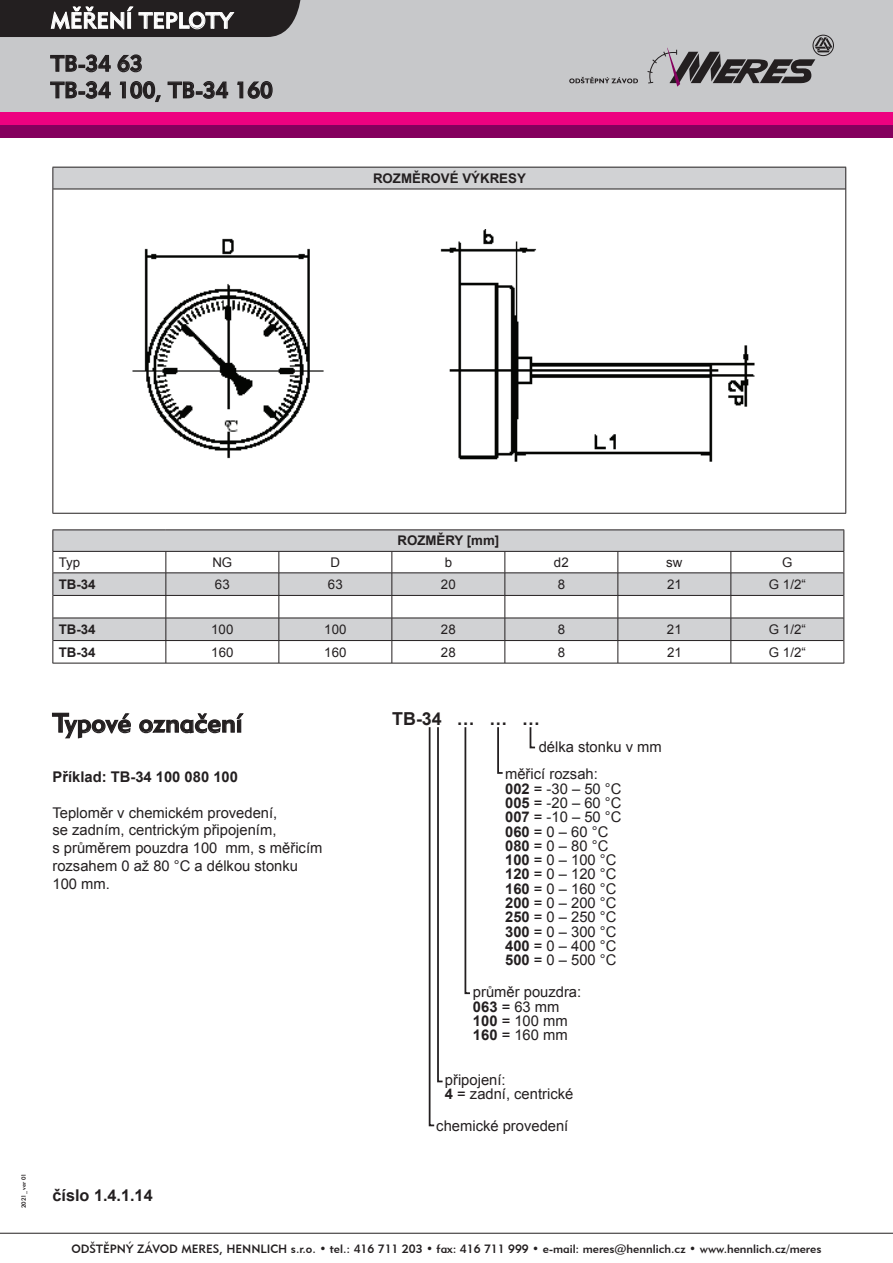
<style>
.page{position:relative;width:893px;height:1263px;background:#fff}
.page>*{position:absolute;margin:0;border:0;box-sizing:border-box;transform-origin:0 0}
.t1{font:26.55px "Geometric 415 CE Medium A";color:#231f20}
.t2{font:22.2px/26.5px "Geometric 415 CE Medium A";color:#231f20}
.t3{font:22.2px "Geometric 415 CE Medium A";color:#fff}
.t4{font:700 17.85px "Arial";color:#231f20}
.t5{font:700 16.2px "Arial";color:#231f20}
.t6{font:14.7px/14.2px "Arial";color:#231f20}
.t7{font:700 14.7px "Arial";color:#231f20}
.t8{font:13.35px "Arial";color:#231f20}
.t9{font:700 13.35px "Arial";color:#231f20}
.t10{font:12px "Geometric 415 CE Medium A";color:#231f20}
.t11{font:6px "Geometric 415 CE Medium A";color:#231f20}
.s1{font-weight:700}
</style>
<div class="page">
<hr style="left:0;top:1233px;width:893px;height:1px;background:#231f20">
<div style="left:0;top:0;width:893px;height:112px;background:#c7c8ca"></div>
<svg style="left:569px;top:77px;width:69px;height:6px"></svg>
<svg style="left:647px;top:37px;width:185px;height:50px"></svg>
<div style="left:813px;top:35px;width:21px;height:21px;border:1px solid #231f20;border-radius:50%"></div>
<div style="left:0;top:112px;width:893px;height:13px;background:#ed0280"></div>
<div style="left:0;top:125px;width:893px;height:12px;background:#85015e"></div>
<div style="left:53px;top:167px;width:793px;height:22px;background:#d1d2d4"></div>
<hr style="left:53px;top:189px;width:792px;height:1px;background:#231f20">
<hr style="left:52px;top:189px;width:1px;height:324px;background:#231f20">
<hr style="left:845px;top:189px;width:1px;height:324px;background:#231f20">
<hr style="left:52px;top:513px;width:794px;height:1px;background:#231f20">
<hr style="left:52px;top:167px;width:794px;height:1px;background:#231f20">
<svg style="left:52px;top:167px;width:1px;height:22px"></svg>
<svg style="left:845px;top:167px;width:1px;height:22px"></svg>
<svg style="left:50px;top:54px;width:61px;height:19px"></svg>
<svg style="left:117px;top:54px;width:25px;height:19px"></svg>
<svg style="left:50px;top:81px;width:61px;height:18px"></svg>
<svg style="left:119px;top:81px;width:110px;height:21px"></svg>
<svg style="left:237px;top:81px;width:36px;height:18px"></svg>
<img style="left:132px;top:230px;width:623px;height:232px">
<svg style="left:53px;top:530px;width:790px;height:110px;fill:#d1d2d4"></svg>
<hr style="left:52px;top:529px;width:114px;height:1px;background:#231f20">
<svg style="left:52px;top:530px;width:1px;height:133px"></svg>
<hr style="left:166px;top:529px;width:678px;height:1px;background:#231f20">
<svg style="left:843px;top:530px;width:1px;height:133px"></svg>
<hr style="left:52px;top:551px;width:792px;height:1px;background:#231f20">
<hr style="left:53px;top:573px;width:226px;height:1px;background:#231f20">
<hr style="left:279px;top:573px;width:113px;height:1px;background:#231f20">
<hr style="left:392px;top:573px;width:113px;height:1px;background:#231f20">
<hr style="left:505px;top:573px;width:113px;height:1px;background:#231f20">
<hr style="left:618px;top:573px;width:113px;height:1px;background:#231f20">
<hr style="left:731px;top:573px;width:112px;height:1px;background:#231f20">
<hr style="left:53px;top:595px;width:226px;height:1px;background:#231f20">
<hr style="left:279px;top:595px;width:113px;height:1px;background:#231f20">
<hr style="left:392px;top:595px;width:113px;height:1px;background:#231f20">
<hr style="left:505px;top:595px;width:113px;height:1px;background:#231f20">
<hr style="left:618px;top:595px;width:113px;height:1px;background:#231f20">
<hr style="left:731px;top:595px;width:112px;height:1px;background:#231f20">
<hr style="left:53px;top:618px;width:226px;height:1px;background:#231f20">
<hr style="left:279px;top:618px;width:113px;height:1px;background:#231f20">
<hr style="left:392px;top:618px;width:113px;height:1px;background:#231f20">
<hr style="left:505px;top:618px;width:113px;height:1px;background:#231f20">
<hr style="left:618px;top:618px;width:113px;height:1px;background:#231f20">
<hr style="left:731px;top:618px;width:112px;height:1px;background:#231f20">
<hr style="left:53px;top:640px;width:226px;height:1px;background:#231f20">
<svg style="left:166px;top:552px;width:1px;height:111px"></svg>
<hr style="left:279px;top:640px;width:113px;height:1px;background:#231f20">
<svg style="left:279px;top:552px;width:1px;height:111px"></svg>
<hr style="left:392px;top:640px;width:113px;height:1px;background:#231f20">
<svg style="left:392px;top:552px;width:1px;height:111px"></svg>
<hr style="left:505px;top:640px;width:113px;height:1px;background:#231f20">
<svg style="left:505px;top:552px;width:1px;height:111px"></svg>
<hr style="left:618px;top:640px;width:113px;height:1px;background:#231f20">
<svg style="left:618px;top:552px;width:1px;height:111px"></svg>
<hr style="left:731px;top:640px;width:112px;height:1px;background:#231f20">
<svg style="left:731px;top:552px;width:1px;height:111px"></svg>
<hr style="left:52px;top:663px;width:792px;height:1px;background:#231f20">
<svg style="left:0;top:0;width:301px;height:37px;background:#3a3738"></svg>
<svg style="left:497px;top:727px;width:6px;height:47px"></svg>
<svg style="left:529px;top:727px;width:7px;height:22px"></svg>
<svg style="left:464px;top:727px;width:6px;height:268px"></svg>
<svg style="left:428px;top:727px;width:15px;height:400px"></svg>
<svg style="left:52px;top:712px;width:79px;height:27px"></svg>
<svg style="left:139px;top:713px;width:105px;height:21px"></svg>
<h2 class="t3" style="left:51px;top:7px;width:183px">MÌØENÍ TEPLOTY</h2>
<h2 class="t3" style="left:153px;top:7px;width:60px">LAKU</h2>
<h2 class="t2" style="left:51px;top:50px;width:224px">TB-34 63<br>TB-34 100, TB-34 160</h2>
<p class="t9" style="left:373px;top:169px;width:154px">ROZMĚROVÉ VÝKRESY</p>
<p class="t11" style="left:20px;top:1208px;width:36px;rotate:-90deg">2021_ ver 01</p>
<p class="t9" style="left:397px;top:532px;width:103px">ROZMĚRY [mm]</p>
<p class="t8" style="left:59px;top:553px;width:23px">Typ</p>
<p class="t8" style="left:212px;top:553px;width:21px">NG</p>
<p class="t8" style="left:331px;top:553px;width:11px">D</p>
<p class="t8" style="left:445px;top:553px;width:9px">b</p>
<p class="t8" style="left:554px;top:553px;width:16px">d2</p>
<p class="t8" style="left:666px;top:553px;width:18px">sw</p>
<p class="t8" style="left:782px;top:553px;width:12px">G</p>
<p class="t9" style="left:59px;top:575px;width:38px">TB-34</p>
<p class="t8" style="left:215px;top:575px;width:16px">63</p>
<p class="t8" style="left:328px;top:575px;width:16px">63</p>
<p class="t8" style="left:441px;top:575px;width:16px">20</p>
<p class="t8" style="left:558px;top:575px;width:9px">8</p>
<p class="t8" style="left:667px;top:575px;width:16px">21</p>
<p class="t8" style="left:769px;top:575px;width:38px">G 1/2“</p>
<p class="t9" style="left:59px;top:621px;width:38px">TB-34</p>
<p class="t8" style="left:211px;top:621px;width:24px">100</p>
<p class="t8" style="left:324px;top:621px;width:24px">100</p>
<p class="t8" style="left:441px;top:621px;width:16px">28</p>
<p class="t8" style="left:558px;top:621px;width:9px">8</p>
<p class="t8" style="left:667px;top:621px;width:16px">21</p>
<p class="t8" style="left:769px;top:621px;width:38px">G 1/2“</p>
<p class="t9" style="left:59px;top:643px;width:38px">TB-34</p>
<p class="t8" style="left:211px;top:643px;width:24px">160</p>
<p class="t8" style="left:324px;top:643px;width:24px">160</p>
<p class="t8" style="left:441px;top:643px;width:16px">28</p>
<p class="t8" style="left:558px;top:643px;width:9px">8</p>
<p class="t8" style="left:667px;top:643px;width:16px">21</p>
<p class="t8" style="left:769px;top:643px;width:38px">G 1/2“</p>
<h1 class="t1" style="left:52px;top:706px;width:191px">Typové oznaèení</h1>
<p class="t7" style="left:52px;top:767px;width:187px">Příklad: TB-34 100 080 100</p>
<p class="t6" style="left:52px;top:804px;width:271px;line-height:17.7px">Teploměr v chemickém provedení,<br>se zadním, centrickým připojením,<br>s průměrem pouzdra 100 mm, s měřicím rozsahem 0 až 80 °C a délkou stonku<br>100 mm.</p>
<p class="t5" style="left:52px;top:1185px;width:102px">číslo 1.4.1.14</p>
<p class="t4" style="left:392px;top:707px;width:149px">TB-34 … … …</p>
<p class="t6" style="left:539px;top:739px;width:125px">délka stonku v mm</p>
<p class="t6" style="left:505px;top:767px;width:118px">měřicí rozsah:<br><span class="s1">002</span> = -30 – 50 °C<br><span class="s1">005</span> = -20 – 60 °C<br><span class="s1">007</span> = -10 – 50 °C<br><span class="s1">060</span> = 0 – 60 °C<br><span class="s1">080</span> = 0 – 80 °C<br><span class="s1">100</span> = 0 – 100 °C<br><span class="s1">120</span> = 0 – 120 °C<br><span class="s1">160</span> = 0 – 160 °C<br><span class="s1">200</span> = 0 – 200 °C<br><span class="s1">250</span> = 0 – 250 °C<br><span class="s1">300</span> = 0 – 300 °C<br><span class="s1">400</span> = 0 – 400 °C<br><span class="s1">500</span> = 0 – 500 °C</p>
<p class="t6" style="left:473px;top:985px;width:110px">průměr pouzdra:<br><span class="s1">063</span> = 63 mm<br><span class="s1">100</span> = 100 mm<br><span class="s1">160</span> = 160 mm</p>
<p class="t6" style="left:445px;top:1073px;width:130px">připojení:<br><span class="s1">4</span> = zadní, centrické</p>
<p class="t6" style="left:436px;top:1118px;width:134px">chemické provedení</p>
<p class="t10" style="left:71px;top:1241px;width:752px">ODŠTĚPNÝ ZÁVOD MERES, HENNLICH s.r.o. • tel.: 416 711 203 • fax: 416 711 999 • e-mail: meres@hennlich.cz • www.hennlich.cz/meres</p>
</div>
